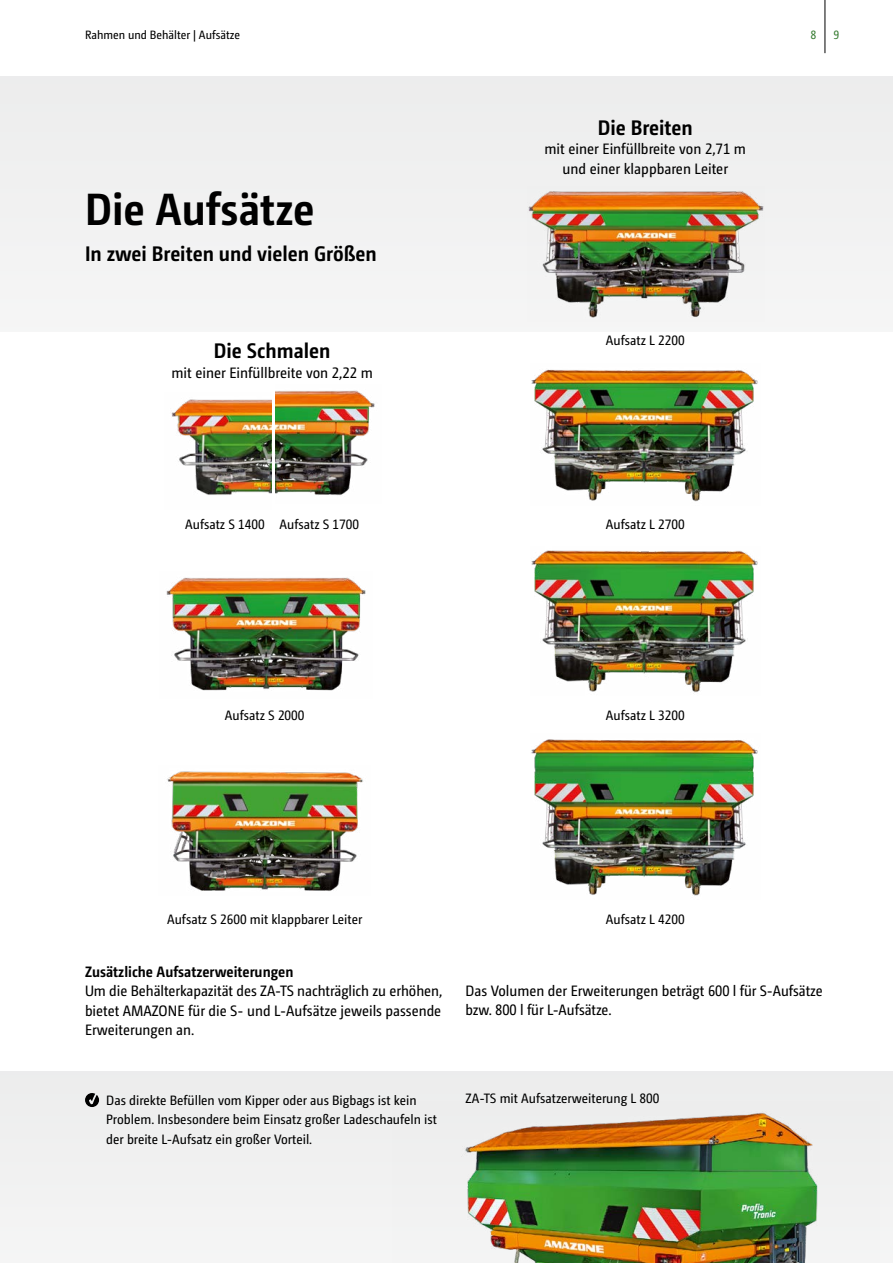
<style>
.page{position:relative;width:893px;height:1263px;background:#fff}
.page>*{position:absolute;margin:0;border:0;box-sizing:border-box;transform-origin:0 0}
.t1{font:700 45px "Camingo Dos Pro S Cd";color:#000}
.t2{font:700 21px "Camingo Dos Pro S Cd";color:#000}
.t3{font:15px/19.5px "Camingo Dos Pro S Cd";color:#000;text-align:center}
.t4{font:700 15px "Camingo Dos Pro S Cd";color:#000}
.t5{font:13.5px/19.5px "Camingo Dos Pro S Cd";color:#000}
.t6{font:12px "Camingo Dos Pro S Cd";color:#000}
.t7{font:12px "Camingo Dos Pro S Cd";color:#387d33}
</style>
<div class="page">
<div style="left:0;top:77px;width:893px;height:255px;background:#f0f0f0"></div>
<div style="left:0;top:1071px;width:893px;height:192px;background:#f0f0f0"></div>
<img style="left:465px;top:1112px;width:353px;height:151px">
<img style="left:531px;top:739px;width:227px;height:157px">
<img style="left:531px;top:550px;width:227px;height:143px">
<img style="left:528px;top:191px;width:236px;height:127px">
<img style="left:531px;top:369px;width:227px;height:133px">
<img style="left:166px;top:577px;width:200px;height:114px">
<img style="left:275px;top:390px;width:100px;height:106px">
<img style="left:171px;top:399px;width:100px;height:96px">
<img style="left:167px;top:771px;width:196px;height:120px">
<svg style="left:85px;top:1093px;width:14px;height:14px"></svg>
<hr style="left:825px;top:0;width:1px;height:53px;background:#000">
<p class="t6" style="left:85px;top:28px;width:156px">Rahmen und Behälter | Aufsätze</p>
<p class="t7" style="left:810px;top:28px;width:7px">8</p>
<p class="t7" style="left:833px;top:28px;width:7px">9</p>
<h2 class="t2" style="left:598px;top:115px;width:96px">Die Breiten</h2>
<p class="t3" style="left:544px;top:139px;width:203px">mit einer Einfüllbreite von 2,71 m und einer klappbaren Leiter</p>
<h1 class="t1" style="left:85px;top:182px;width:231px">Die Aufsätze</h1>
<h2 class="t2" style="left:85px;top:241px;width:293px">In zwei Breiten und vielen Größen</h2>
<h2 class="t2" style="left:214px;top:338px;width:118px">Die Schmalen</h2>
<p class="t3" style="left:171px;top:362px;width:203px">mit einer Einfüllbreite von 2,22 m</p>
<p class="t5" style="left:606px;top:330px;width:80px">Aufsatz L 2200</p>
<p class="t5" style="left:185px;top:514px;width:81px">Aufsatz S 1400</p>
<p class="t5" style="left:280px;top:514px;width:81px">Aufsatz S 1700</p>
<p class="t5" style="left:606px;top:514px;width:80px">Aufsatz L 2700</p>
<p class="t5" style="left:225px;top:706px;width:81px">Aufsatz S 2000</p>
<p class="t5" style="left:606px;top:706px;width:80px">Aufsatz L 3200</p>
<p class="t5" style="left:167px;top:910px;width:197px">Aufsatz S 2600 mit klappbarer Leiter</p>
<p class="t5" style="left:606px;top:910px;width:80px">Aufsatz L 4200</p>
<p class="t4" style="left:85px;top:962px;width:210px">Zusätzliche Aufsatzerweiterungen</p>
<p class="t3" style="left:85px;top:981px;width:359px;text-align:justify">Um die Behälterkapazität des ZA-TS nachträglich zu erhöhen, bietet AMAZONE für die S- und L-Aufsätze jeweils passende Erweiterungen an.</p>
<p class="t3" style="left:466px;top:981px;width:359px;text-align:left">Das Volumen der Erweiterungen beträgt 600 l für S-Aufsätze bzw. 800 l für L-Aufsätze.</p>
<p class="t5" style="left:106px;top:1090px;width:332px">Das direkte Befüllen vom Kipper oder aus Bigbags ist kein<br>Problem. Insbesondere beim Einsatz großer Ladeschaufeln ist der breite L-Aufsatz ein großer Vorteil.</p>
<p class="t5" style="left:466px;top:1088px;width:195px">ZA-TS mit Aufsatzerweiterung L 800</p>
</div>
